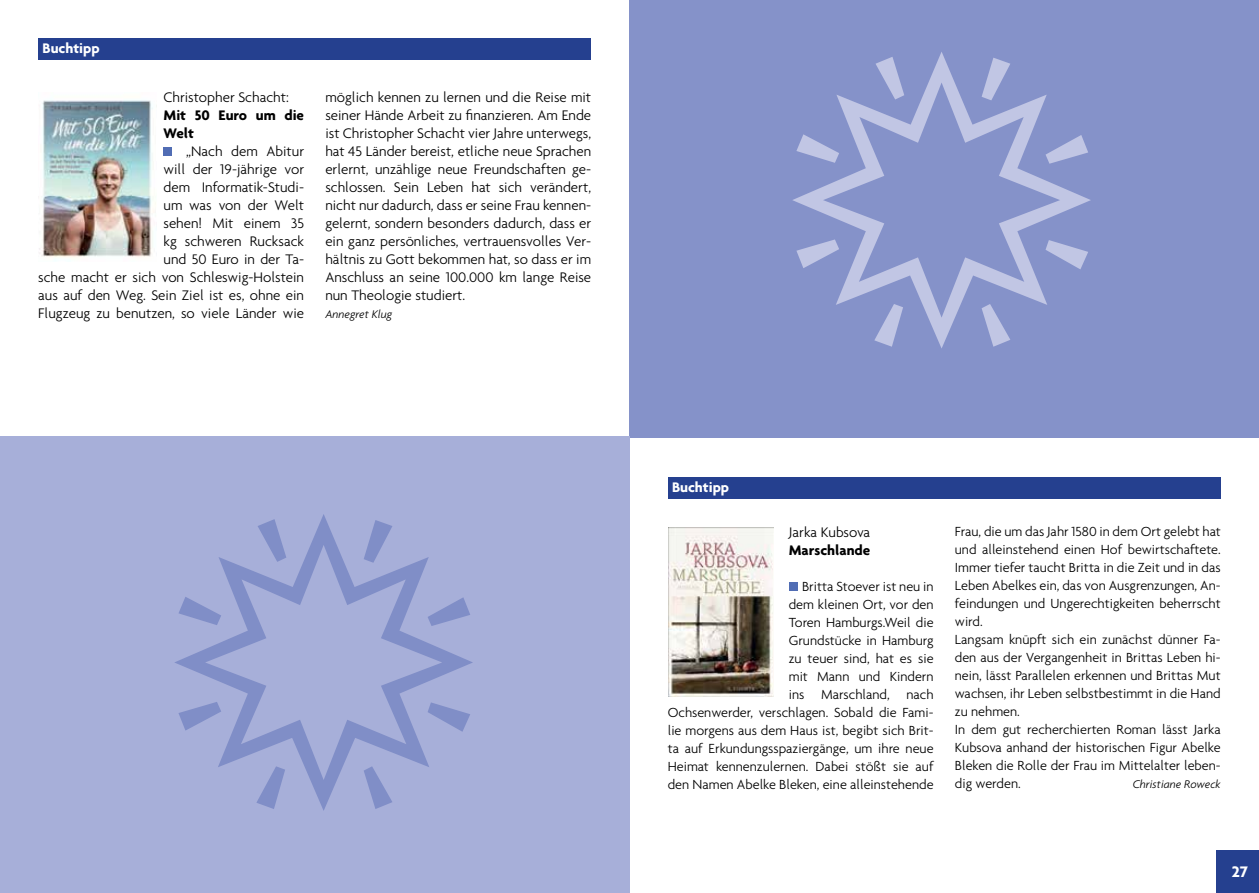
<style>
.page{position:relative;width:1259px;height:893px;background:#fff}
.page>*{position:absolute;margin:0;border:0;box-sizing:border-box;transform-origin:0 0}
.t1{font:303px "Xmas LH Pi One";color:#c1c6e4}
.t2{font:303px "Xmas LH Pi One";color:#808ec7}
.t3{font:700 16.5px "Agenda";color:#fff}
.t4{font:300 15px/18px "Agenda";color:#000;text-align:right}
.t5{font:700 15px/18px "Agenda";color:#000}
.t6{font:700 15px "Agenda";color:#fff}
.t7{font:300 14.25px/18px "Agenda";color:#000;text-align:right}
.t8{font:italic 300 12px "Agenda";color:#000}
</style>
<div class="page">
<div style="left:629px;top:0;width:630px;height:437px;background:#8592c9"></div>
<div style="left:1216px;top:850px;width:43px;height:43px;background:#25408f"></div>
<div style="left:0;top:437px;width:629px;height:456px;background:#a7afd9"></div>
<div style="left:668px;top:477px;width:552px;height:22px;background:#25408f"></div>
<div style="left:38px;top:38px;width:553px;height:22px;background:#25408f"></div>
<div style="left:789px;top:582px;width:8px;height:9px;background:#516db4"></div>
<img style="left:668px;top:527px;width:105px;height:170px">
<div style="left:163px;top:147px;width:9px;height:9px;background:#516db4"></div>
<img style="left:39px;top:100px;width:117px;height:161px">
<p class="t6" style="left:43px;top:39px;width:59px">Buchtipp</p>
<p class="t4" style="left:163px;top:88px;width:127px">Christopher Schacht:</p>
<p class="t5" style="left:163px;top:106px;width:142px">Mit 50 Euro um die<br>Welt</p>
<p class="t4" style="left:38px;top:142px;width:267px">„Nach dem Abitur<br>will der 19-jährige vor<br>dem Informatik-Studi-<br>um was von der Welt<br>sehen! Mit einem 35<br>kg schweren Rucksack<br>und 50 Euro in der Ta-<br>sche macht er sich von Schleswig-Holstein aus auf den Weg. Sein Ziel ist es, ohne ein<br>Flugzeug zu benutzen, so viele Länder wie</p>
<p class="t4" style="left:325px;top:88px;width:267px;text-align:justify">möglich kennen zu lernen und die Reise mit seiner Hände Arbeit zu finanzieren. Am Ende ist Christopher Schacht vier Jahre unterwegs, hat 45 Länder bereist, etliche neue Sprachen erlernt, unzählige neue Freundschaften ge&shy;schlossen. Sein Leben hat sich verändert, nicht nur dadurch, dass er seine Frau kennen&shy;gelernt, sondern besonders dadurch, dass er ein ganz persönliches, vertrauensvolles Ver&shy;hältnis zu Gott bekommen hat, so dass er im Anschluss an seine 100.000 km lange Reise nun Theologie studiert.</p>
<p class="t8" style="left:325px;top:307px;width:68px">Annegret Klug</p>
<h1 class="t2" style="left:172px;top:487px;width:304px">/</h1>
<h1 class="t1" style="left:790px;top:25px;width:304px">/</h1>
<p class="t6" style="left:672px;top:478px;width:59px">Buchtipp</p>
<p class="t4" style="left:789px;top:523px;width:83px">Jarka Kubsova</p>
<p class="t5" style="left:789px;top:540px;width:83px">Marschlande</p>
<p class="t7" style="left:668px;top:577px;width:267px">Britta Stoever ist neu in<br>dem kleinen Ort, vor den<br>Toren Hamburgs.Weil die<br>Grundstücke in Hamburg<br>zu teuer sind, hat es sie<br>mit Mann und Kindern<br>ins Marschland, nach<br>Ochsenwerder, verschlagen. Sobald die Fami&shy;lie morgens aus dem Haus ist, begibt sich Brit&shy;ta auf Erkundungsspaziergänge, um ihre neue<br>Heimat kennenzulernen. Dabei stößt sie auf den Namen Abelke Bleken, eine alleinstehende</p>
<p class="t7" style="left:955px;top:522px;width:267px;text-align:left">Frau, die um das Jahr 1580 in dem Ort gelebt hat und alleinstehend einen Hof bewirtschaftete.<br>Immer tiefer taucht Britta in die Zeit und in das Leben Abelkes ein, das von Ausgrenzungen, An&shy;feindungen und Ungerechtigkeiten beherrscht wird.<br>Langsam knüpft sich ein zunächst dünner Fa&shy;den aus der Vergangenheit in Brittas Leben hi&shy;nein, lässt Parallelen erkennen und Brittas Mut wachsen, ihr Leben selbstbestimmt in die Hand zu nehmen.<br>In dem gut recherchierten Roman lässt Jarka Kubsova anhand der historischen Figur Abelke Bleken die Rolle der Frau im Mittelalter leben&shy;dig werden.</p>
<p class="t8" style="left:1132px;top:777px;width:89px">Christiane Roweck</p>
<p class="t3" style="left:1231px;top:862px;width:18px">27</p>
</div>
